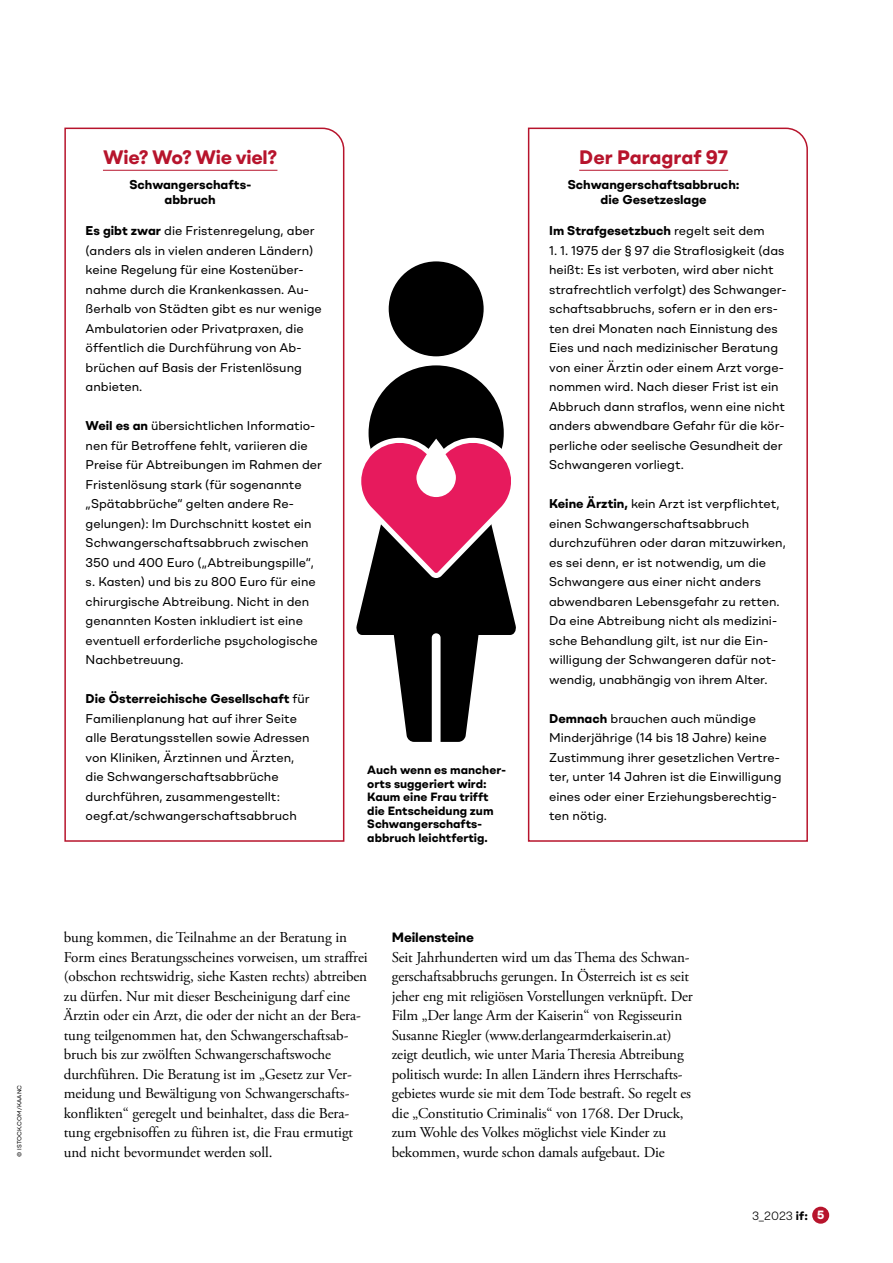
<style>
.page{position:relative;width:893px;height:1263px;background:#fff}
.page>*{position:absolute;margin:0;border:0;box-sizing:border-box;transform-origin:0 0}
.Kasten_Head{font:700 19.5px "BR Omny";letter-spacing:-.01em;color:#b7142c}
.t1{font:15px/19.5px "Adobe Garamond Pro";letter-spacing:-.01em;color:#000}
.Zwiti{font:700 13.5px "BR Omny";letter-spacing:-.01em;color:#000}
.t2{font:12.75px/19.5px "BR Omny";color:#000}
.t3{font:700 12.75px/15.3px "BR Omny";color:#000;text-align:center}
.t4{font:700 12px/13.5px "BR Omny";color:#000}
.t5{font:300 12px "BR Omny";color:#000}
.Credit{font:6px "BR Omny";letter-spacing:.01em;color:#000}
.s1{font-weight:700}
.s2{font-weight:400}
.s3{font-weight:700;color:#fff}
</style>
<div class="page">
<div style="left:812px;top:1207px;width:17px;height:17px;background:#b7142c;border-radius:50%"></div>
<svg style="left:527px;top:127px;width:281px;height:715px"></svg>
<hr style="left:579px;top:170px;width:149px;height:1px;background:#b7142c">
<svg style="left:64px;top:127px;width:281px;height:715px"></svg>
<hr style="left:103px;top:170px;width:174px;height:1px;background:#b7142c">
<div style="left:389px;top:261px;width:95px;height:95px;background:#000;border-radius:50%"></div>
<svg style="left:356px;top:365px;width:160px;height:377px;fill:#000"></svg>
<svg style="left:356px;top:438px;width:160px;height:140px"></svg>
<p class="Credit" style="left:15px;top:1157px;width:73px;rotate:-90deg">© ISTOCK.COM/KAANC</p>
<p class="Kasten_Head" style="left:103px;top:144px;width:176px">Wie? Wo? Wie viel?</p>
<p class="t3" style="left:129px;top:177px;width:123px">Schwangerschafts&shy;abbruch</p>
<p class="t2" style="left:86px;top:221px;width:238px"><span class="s1">Es gibt zwar</span> die Fristenregelung, aber (anders als in vielen anderen Ländern) keine Regelung für eine Kostenüber&shy;nahme durch die Krankenkassen. Au&shy;ßerhalb von Städten gibt es nur wenige Ambulatorien oder Privatpraxen, die öffentlich die Durchführung von Ab&shy;brüchen auf Basis der Fristenlösung anbieten.</p>
<p class="t2" style="left:86px;top:416px;width:238px"><span class="s1">Weil es an</span> übersichtlichen Informatio&shy;nen für Betroffene fehlt, variieren die Preise für Abtreibungen im Rahmen der Fristenlösung stark (für sogenannte „Spätabbrüche“ gelten andere Re&shy;gelungen): Im Durchschnitt kostet ein Schwangerschaftsabbruch zwischen 350 und 400 Euro („Abtreibungspille“, s. Kasten) und bis zu 800 Euro für eine chirurgische Abtreibung. Nicht in den genannten Kosten inkludiert ist eine eventuell erforderliche psychologische Nachbetreuung.</p>
<p class="t2" style="left:86px;top:689px;width:226px"><span class="s1">Die Österreichische Gesellschaft</span> für Familienplanung hat auf ihrer Seite alle Beratungsstellen sowie Adressen von Kliniken, Ärztinnen und Ärzten, die Schwangerschaftsabbrüche durchführen, zusammengestellt: oegf.at/schwangerschaftsabbruch</p>
<p class="t4" style="left:367px;top:763px;width:138px">Auch wenn es mancher-- orts suggeriert wird:<br>Kaum eine Frau trifft die Entscheidung zum<br>Schwangerschafts&shy;abbruch leichtfertig.</p>
<p class="Kasten_Head" style="left:579px;top:144px;width:150px">Der Paragraf 97</p>
<p class="t3" style="left:568px;top:177px;width:173px">Schwangerschaftsabbruch: die Gesetzeslage</p>
<p class="t3" style="left:549px;top:223px;width:217px">Im Strafgesetzbuch <span class="s2">regelt seit dem</span></p>
<p class="t2" style="left:549px;top:240px;width:238px">1. 1. 1975 der § 97 die Straflosigkeit (das heißt: Es ist verboten, wird aber nicht strafrechtlich verfolgt) des Schwanger&shy;schaftsabbruchs, sofern er in den ers&shy;ten drei Monaten nach Einnistung des Eies und nach medizinischer Beratung von einer Ärztin oder einem Arzt vorge&shy;nommen wird. Nach dieser Frist ist ein Abbruch dann straflos, wenn eine nicht anders abwendbare Gefahr für die kör&shy;perliche oder seelische Gesundheit der Schwangeren vorliegt.</p>
<p class="t2" style="left:549px;top:494px;width:238px"><span class="s1">Keine Ärztin,</span> kein Arzt ist verpflichtet, einen Schwangerschaftsabbruch durchzuführen oder daran mitzuwirken, es sei denn, er ist notwendig, um die Schwangere aus einer nicht anders abwendbaren Lebensgefahr zu retten.<br>Da eine Abtreibung nicht als medizini&shy;sche Behandlung gilt, ist nur die Ein&shy;willigung der Schwangeren dafür not&shy;wendig, unabhängig von ihrem Alter.</p>
<p class="t2" style="left:549px;top:708px;width:234px"><span class="s1">Demnach</span> brauchen auch mündige Minderjährige (14 bis 18 Jahre) keine Zustimmung ihrer gesetzlichen Vertre&shy;ter, unter 14 Jahren ist die Einwilligung eines oder einer Erziehungsberechtig&shy;ten nötig.</p>
<p class="t1" style="left:64px;top:928px;width:305px">bung kommen, die Teilnahme an der Beratung in Form eines Beratungsscheines vorweisen, um straffrei (obschon rechtswidrig, siehe Kasten rechts) abtreiben zu dürfen. Nur mit dieser Bescheinigung darf eine Ärztin oder ein Arzt, die oder der nicht an der Bera&shy;tung teilgenommen hat, den Schwangerschaftsab&shy;bruch bis zur zwölften Schwangerschaftswoche durchführen. Die Beratung ist im „Gesetz zur Ver&shy;meidung und Bewältigung von Schwangerschafts&shy;konflikten“ geregelt und beinhaltet, dass die Bera&shy;tung ergebnisoffen zu führen ist, die Frau ermutigt und nicht bevormundet werden soll.</p>
<p class="Zwiti" style="left:392px;top:928px;width:84px">Meilensteine</p>
<p class="t1" style="left:392px;top:948px;width:303px">Seit Jahrhunderten wird um das Thema des Schwan&shy;gerschaftsabbruchs gerungen. In Österreich ist es seit jeher eng mit religiösen Vorstellungen verknüpft. Der Film „Der lange Arm der Kaiserin“ von Regisseurin Susanne Riegler (www.derlangearmderkaiserin.at) zeigt deutlich, wie unter Maria Theresia Abtreibung politisch wurde: In allen Ländern ihres Herrschafts&shy;gebietes wurde sie mit dem Tode bestraft. So regelt es die „Constitutio Criminalis“ von 1768. Der Druck, zum Wohle des Volkes möglichst viele Kinder zu bekommen, wurde schon damals aufgebaut. Die</p>
<p class="t5" style="left:752px;top:1208px;width:74px">3_2023 <span class="s1">if:</span> <span class="s3">5</span></p>
</div>
